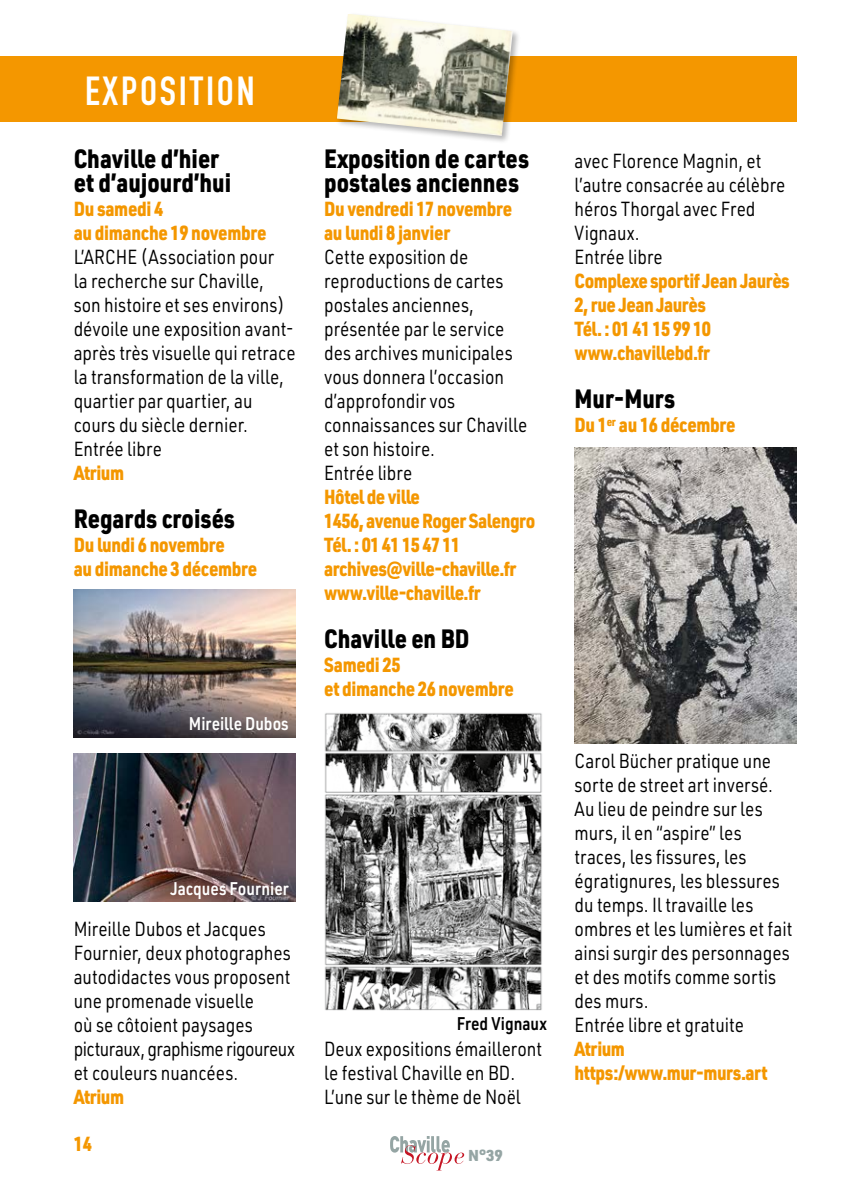
<style>
.page{position:relative;width:842px;height:1191px;background:#fff}
.page>*{position:absolute;margin:0;border:0;box-sizing:border-box;transform-origin:0 0}
.t1{font:40px "DIN Engschrift LT Pro";letter-spacing:.07em;color:#fff}
.t2{font:900 26px/24px "URWDIN";color:#000;scale:.85 1}
.t3{font:20px/24px "URWDIN";color:#000;scale:.85 1}
.t4{font:900 20px/24px "URWDIN";letter-spacing:-.02em;color:#f49700;scale:.85 1}
.t5{font:600 18px "URWDIN";color:#fff;scale:.85 1}
.t6{font:600 18px "URWDIN";color:#000;scale:.85 1}
.t7{font:900 15.6px "URWDIN";color:#95a5a4}
</style>
<div class="page">
<svg style="left:390px;top:1136px;width:74px;height:34px"></svg>
<div style="left:0;top:57px;width:797px;height:65px;background:#f49700"></div>
<img style="left:324px;top:713px;width:218px;height:298px">
<img style="left:74px;top:753px;width:222px;height:148px">
<img style="left:74px;top:589px;width:222px;height:149px">
<div style="left:335px;top:12px;width:187px;height:132px;background:#000;opacity:.3"></div>
<img style="left:337px;top:14px;width:176px;height:122px">
<img style="left:574px;top:447px;width:223px;height:296px">
<h1 class="t1" style="left:85px;top:68px;width:171px">EXPOSITION</h1>
<h2 class="t2" style="left:74px;top:146px;width:187px">Chaville d’hier et d’aujourd’hui</h2>
<p class="t4" style="left:74px;top:196px;width:228px">Du samedi 4<br>au dimanche 19 novembre</p>
<p class="t3" style="left:74px;top:244px;width:262px">L’ARCHE (Association pour<br>la recherche sur Chaville, son histoire et ses environs) dévoile une exposition avant&shy;après très visuelle qui retrace la transformation de la ville, quartier par quartier, au cours du siècle dernier.<br>Entrée libre</p>
<p class="t4" style="left:74px;top:460px;width:61px">Atrium</p>
<h2 class="t2" style="left:74px;top:506px;width:191px">Regards croisés</h2>
<p class="t4" style="left:74px;top:532px;width:217px">Du lundi 6 novembre<br>au dimanche 3 décembre</p>
<p class="t5" style="left:189px;top:711px;width:119px">Mireille Dubos</p>
<p class="t5" style="left:170px;top:876px;width:141px">Jacques Fournier</p>
<p class="t3" style="left:74px;top:916px;width:262px">Mireille Dubos et Jacques<br>Fournier, deux photographes autodidactes vous proposent une promenade visuelle<br>où se côtoient paysages picturaux, graphisme rigoureux et couleurs nuancées.</p>
<p class="t4" style="left:74px;top:1084px;width:61px">Atrium</p>
<p class="t4" style="left:74px;top:1131px;width:23px">14</p>
<h2 class="t2" style="left:324px;top:146px;width:243px">Exposition de cartes postales anciennes</h2>
<p class="t4" style="left:324px;top:196px;width:223px">Du vendredi 17 novembre au lundi 8 janvier</p>
<p class="t3" style="left:324px;top:244px;width:240px">Cette exposition de reproductions de cartes postales anciennes, présentée par le service des archives municipales vous donnera l’occasion d’approfondir vos connaissances sur Chaville et son histoire.<br>Entrée libre</p>
<p class="t4" style="left:324px;top:484px;width:250px">Hôtel de ville<br>1456, avenue Roger Salengro<br>Tél. : 01 41 15 47 11 archives@ville-chaville.fr www.ville-chaville.fr</p>
<h2 class="t2" style="left:324px;top:626px;width:172px">Chaville en BD</h2>
<p class="t4" style="left:324px;top:652px;width:225px">Samedi 25<br>et dimanche 26 novembre</p>
<p class="t6" style="left:457px;top:1011px;width:107px">Fred Vignaux</p>
<p class="t3" style="left:324px;top:1036px;width:258px">Deux expositions émailleront le festival Chaville en BD.<br>L’une sur le thème de Noël</p>
<p class="t7" style="left:468px;top:1145px;width:36px">N°39</p>
<p class="t3" style="left:574px;top:148px;width:250px">avec Florence Magnin, et l’autre consacrée au célèbre héros Thorgal avec Fred<br>Vignaux.<br>Entrée libre</p>
<p class="t4" style="left:574px;top:268px;width:255px">Complexe sportif Jean Jaurès<br>2, rue Jean Jaurès<br>Tél. : 01 41 15 99 10 www.chavillebd.fr</p>
<h2 class="t2" style="left:574px;top:386px;width:120px">Mur-Murs</h2>
<p class="t4" style="left:574px;top:412px;width:191px">Du 1<sup>er</sup> au 16 décembre</p>
<p class="t3" style="left:574px;top:748px;width:258px">Carol Bücher pratique une sorte de street art inversé.<br>Au lieu de peindre sur les murs, il en “aspire” les traces, les fissures, les égratignures, les blessures du temps. Il travaille les ombres et les lumières et fait ainsi surgir des personnages et des motifs comme sortis des murs.<br>Entrée libre et gratuite</p>
<p class="t4" style="left:574px;top:1036px;width:228px">Atrium https:/www.mur-murs.art</p>
</div>
